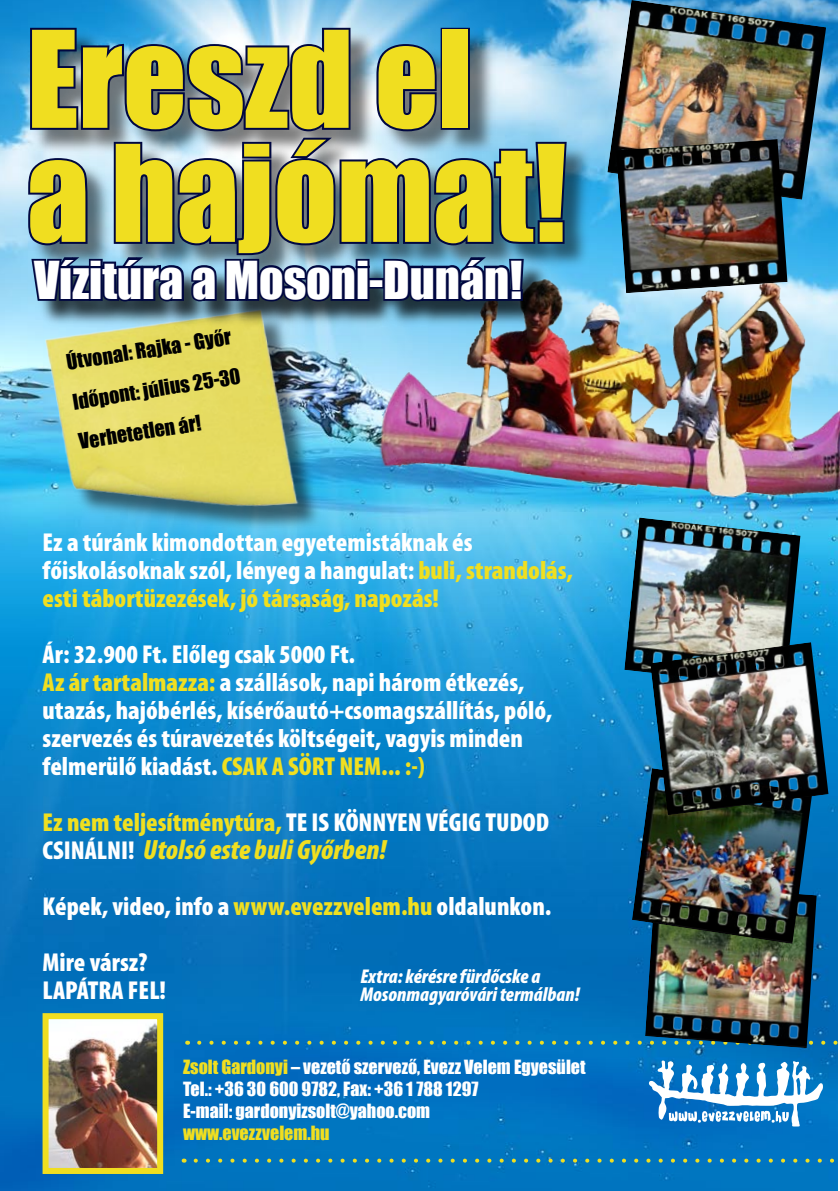
<style>
.page{position:relative;width:840px;height:1191px;background:#fff}
.page>*{position:absolute;margin:0;border:0;box-sizing:border-box;transform-origin:0 0}
.t1{font:124px "Impact";color:#f0de20}
.t2{font:48px "Impact";color:#fff}
.t3{font:italic 900 condensed 28px "Myriad Pro";color:#f0df20}
.t4{font:900 condensed 26px/28px "Myriad Pro";color:#fff}
.t5{font:900 condensed 26px "Myriad Pro";color:#f0df20}
.t6{font:20px "Impact";color:#000}
.t7{font:italic 900 condensed 20px/18px "Myriad Pro";color:#fff}
.t8{font:18px "Impact";color:#fff}
.t9{font:18px "Impact";color:#f0de20}
.s1{color:#f0df20}
.s2{color:#fff}
.s3{font-style:normal;font-size:26px;color:#fff}
.s4{color:#f0de20}
</style>
<div class="page">
<img style="left:0;top:0;width:837px;height:1191px">
<img style="left:50px;top:1020px;width:106px;height:147px">
<div style="left:43px;top:1013px;width:120px;height:161px;border:6px solid #f0de20"></div>
<svg style="left:199px;top:1040px;width:639px;height:4px;background:#378b9b"></svg>
<img style="left:248px;top:164px;width:591px;height:480px">
<img style="left:644px;top:883px;width:172px;height:165px">
<img style="left:624px;top:517px;width:176px;height:171px">
<img style="left:631px;top:768px;width:180px;height:176px">
<img style="left:649px;top:642px;width:179px;height:173px">
<img style="left:27px;top:344px;width:300px;height:202px">
<img style="left:607px;top:0;width:218px;height:200px">
<img style="left:615px;top:139px;width:172px;height:154px">
<div style="left:29px;top:29px;width:563px;height:253px;background:#000;opacity:.52"></div>
<img style="left:25px;top:26px;width:543px;height:318px">
<svg style="left:195px;top:1158px;width:643px;height:4px;background:#378d9b"></svg>
<svg style="left:648px;top:1060px;width:174px;height:66px"></svg>
<p class="t1" style="left:27px;top:-17px;width:446px">Ereszd el</p>
<p class="t1" style="left:27px;top:97px;width:541px">a hajómat!</p>
<p class="t2" style="left:34px;top:243px;width:489px">Vízitúra a Mosoni-Dunán!</p>
<p class="t6" style="left:64px;top:347px;width:168px;rotate:-9deg">Útvonal: Rajka - Győr</p>
<p class="t6" style="left:70px;top:387px;width:171px;rotate:-9deg">Időpont: július 25-30</p>
<p class="t6" style="left:77px;top:426px;width:125px;rotate:-9deg">Verhetetlen ár!</p>
<p class="t4" style="left:43px;top:529px;width:531px">Ez a túránk kimondottan egyetemistáknak és főiskolásoknak szól, lényeg a hangulat: <span class="s1">buli, strandolás, esti tábortüzezések, jó társaság, napozás!</span></p>
<p class="t4" style="left:43px;top:641px;width:314px">Ár: 32.900 Ft. Előleg csak 5000 Ft.</p>
<p class="t4" style="left:43px;top:669px;width:511px"><span class="s1">Az ár tartalmazza:</span> a szállások, napi három étkezés, utazás, hajóbérlés, kísérőautó+csomagszállítás, póló, szervezés és túravezetés költségeit, vagyis minden felmerülő kiadást. <span class="s1">CSAK A SÖRT NEM... :-)</span></p>
<p class="t5" style="left:43px;top:808px;width:508px">Ez nem teljesítménytúra, <span class="s2">TE IS KÖNNYEN VÉGIG TUDOD</span></p>
<p class="t3" style="left:43px;top:835px;width:345px"><span class="s3">CSINÁLNI!</span> Utolsó este buli Győrben!</p>
<p class="t4" style="left:43px;top:893px;width:510px">Képek, video, info a <span class="s1">www.evezzvelem.hu</span> oldalunkon.</p>
<p class="t4" style="left:43px;top:949px;width:106px">Mire vársz?</p>
<p class="t4" style="left:43px;top:977px;width:125px">LAPÁTRA FEL!</p>
<p class="t7" style="left:360px;top:968px;width:221px">Extra: kérésre fürdőcske a<br>Mosonmagyaróvári termálban!</p>
<p class="t8" style="left:183px;top:1053px;width:404px"><span class="s4">Zsolt Gardonyi</span> – vezető szervező, Evezz Velem Egyesület</p>
<p class="t8" style="left:183px;top:1075px;width:297px">Tel.: +36 30 600 9782, Fax: +36 1 788 1297</p>
<p class="t8" style="left:183px;top:1097px;width:248px">E-mail: gardonyizsolt@yahoo.com</p>
<p class="t9" style="left:183px;top:1119px;width:148px">www.evezzvelem.hu</p>
</div>
